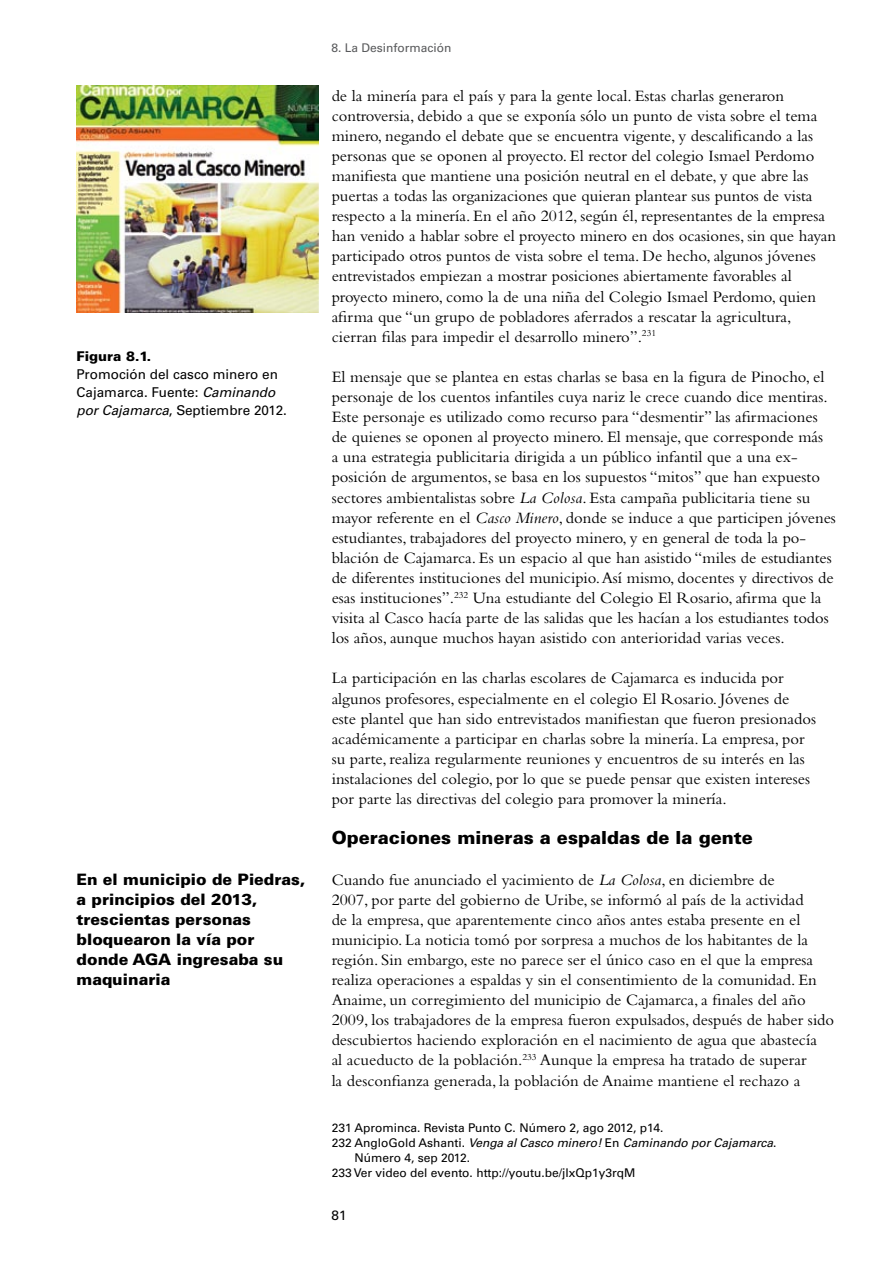
<style>
.page{position:relative;width:893px;height:1263px;background:#fff}
.page>*{position:absolute;margin:0;border:0;box-sizing:border-box;transform-origin:0 0}
.t1{font:900 18px "Univers CE";color:#000}
.t2{font:16.5px/20.1px "Bembo";color:#000}
.t3{font:900 15.75px/20.1px "Univers CE";color:#000}
.t4{font:500 13.5px/18px "Univers CE";color:#000}
.t5{font:500 12px "Univers CE";color:#000}
.t6{font:italic 12px "Univers CE";letter-spacing:-.005em;color:#000}
.t7{font:500 12px "Univers CE";color:#58595b}
.s1{font-weight:900}
.s2{font-weight:400;font-style:italic}
.s3{font-style:italic}
.s4{font-weight:500;font-style:normal}
</style>
<div class="page">
<img style="left:77px;top:85px;width:242px;height:228px">
<p class="t4" style="left:77px;top:348px;width:212px"><span class="s1">Figura 8.1.<br></span>Promoción del casco minero en<br>Cajamarca. Fuente: <span class="s2">Caminando por Cajamarca</span>, Septiembre 2012.</p>
<p class="t3" style="left:77px;top:869px;width:230px">En el municipio de Piedras, a principios del 2013, trescientas personas bloquearon la vía por donde AGA ingresaba su maquinaria</p>
<p class="t7" style="left:332px;top:40px;width:122px">8. La Desinformación</p>
<p class="t2" style="left:332px;top:85px;width:506px">de la minería para el país y para la gente local. Estas charlas generaron controversia, debido a que se exponía sólo un punto de vista sobre el tema minero, negando el debate que se encuentra vigente, y descalificando a las personas que se oponen al proyecto. El rector del colegio Ismael Perdomo manifiesta que mantiene una posición neutral en el debate, y que abre las puertas a todas las organizaciones que quieran plantear sus puntos de vista respecto a la minería. En el año 2012, según él, representantes de la empresa han venido a hablar sobre el proyecto minero en dos ocasiones, sin que hayan participado otros puntos de vista sobre el tema. De hecho, algunos jóvenes entrevistados empiezan a mostrar posiciones abiertamente favorables al proyecto minero, como la de una niña del Colegio Ismael Perdomo, quien afirma que “un grupo de pobladores aferrados a rescatar la agricultura, cierran filas para impedir el desarrollo minero”.<sup>231</sup></p>
<p class="t2" style="left:332px;top:366px;width:506px">El mensaje que se plantea en estas charlas se basa en la figura de Pinocho, el personaje de los cuentos infantiles cuya nariz le crece cuando dice mentiras.<br>Este personaje es utilizado como recurso para “desmentir” las afirmaciones de quienes se oponen al proyecto minero. El mensaje, que corresponde más<br>a una estrategia publicitaria dirigida a un público infantil que a una ex&shy;posición de argumentos, se basa en los supuestos “mitos” que han expuesto sectores ambientalistas sobre <span class="s3">La Colosa</span>. Esta campaña publicitaria tiene su mayor referente en el <span class="s3">Casco Minero</span>, donde se induce a que participen jóvenes estudiantes, trabajadores del proyecto minero, y en general de toda la po&shy;blación de Cajamarca. Es un espacio al que han asistido “miles de estudiantes de diferentes instituciones del municipio. Así mismo, docentes y directivos de esas instituciones”.<sup>232</sup> Una estudiante del Colegio El Rosario, afirma que la visita al Casco hacía parte de las salidas que les hacían a los estudiantes todos los años, aunque muchos hayan asistido con anterioridad varias veces.</p>
<p class="t2" style="left:332px;top:668px;width:486px">La participación en las charlas escolares de Cajamarca es inducida por algunos profesores, especialmente en el colegio El Rosario. Jóvenes de este plantel que han sido entrevistados manifiestan que fueron presionados académicamente a participar en charlas sobre la minería. La empresa, por su parte, realiza regularmente reuniones y encuentros de su interés en las instalaciones del colegio, por lo que se puede pensar que existen intereses por parte las directivas del colegio para promover la minería.</p>
<p class="t1" style="left:332px;top:827px;width:423px">Operaciones mineras a espaldas de la gente</p>
<p class="t2" style="left:332px;top:869px;width:504px">Cuando fue anunciado el yacimiento de <span class="s3">La Colosa</span>, en diciembre de<br>2007, por parte del gobierno de Uribe, se informó al país de la actividad<br>de la empresa, que aparentemente cinco años antes estaba presente en el municipio. La noticia tomó por sorpresa a muchos de los habitantes de la región. Sin embargo, este no parece ser el único caso en el que la empresa realiza operaciones a espaldas y sin el consentimiento de la comunidad. En Anaime, un corregimiento del municipio de Cajamarca, a finales del año 2009, los trabajadores de la empresa fueron expulsados, después de haber sido descubiertos haciendo exploración en el nacimiento de agua que abastecía<br>al acueducto de la población.<sup>233</sup> Aunque la empresa ha tratado de superar<br>la desconfianza generada, la población de Anaime mantiene el rechazo a</p>
<p class="t5" style="left:332px;top:1121px;width:333px">231 Aprominca. Revista Punto C. Número 2, ago 2012, p14.</p>
<p class="t6" style="left:332px;top:1136px;width:446px"><span class="s4">232 AngloGold Ashanti.</span> Venga al Casco minero! <span class="s4">En</span> Caminando por Cajamarca<span class="s4">.</span></p>
<p class="t5" style="left:354px;top:1151px;width:117px">Número 4, sep 2012.</p>
<p class="t5" style="left:332px;top:1166px;width:305px">233 Ver video del evento. http://youtu.be/jIxQp1y3rqM</p>
<p class="t4" style="left:332px;top:1206px;width:17px">81</p>
</div>
